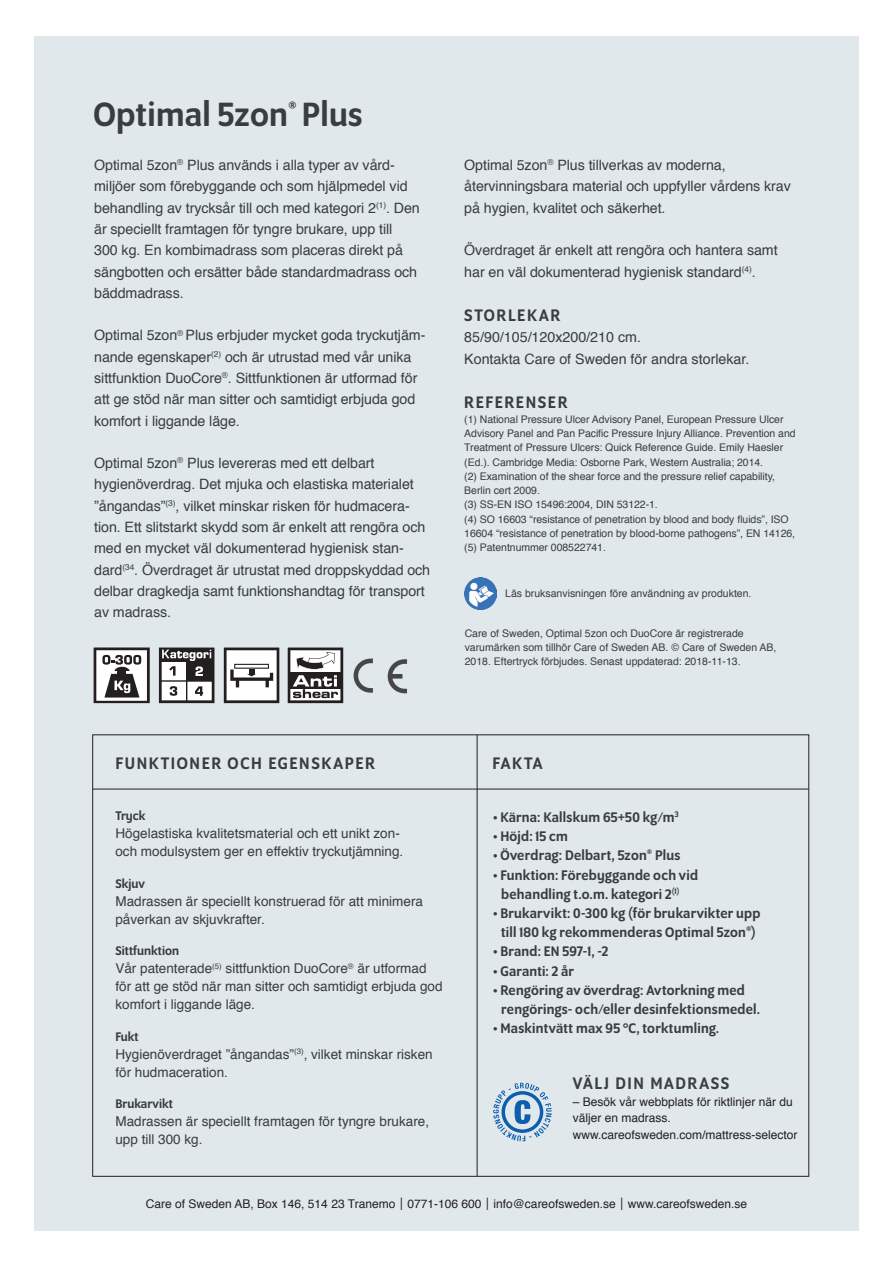
<style>
.page{position:relative;width:893px;height:1263px;background:#fff}
.page>*{position:absolute;margin:0;border:0;box-sizing:border-box;transform-origin:0 0}
.t1{font:500 36.3px "Program OT";letter-spacing:.01em;color:#3a3c3f}
.t2{font:500 18px "Program OT";letter-spacing:.09em;color:#3a3c3f}
.t3{font:500 18px "Program OT";letter-spacing:.09em;color:#3a3f46}
.t4{font:500 15px/19.2px "Program OT";letter-spacing:.02em;color:#3a3c3f}
.t5{font:14.25px/21.3px "Helvetica";letter-spacing:-.005em;color:#3a3c3f}
.t6{font:13.5px/18px "Helvetica";color:#3a3c3f}
.t7{font:500 13.5px "Program OT";color:#3a3c3f}
.t8{font:500 13.2px "Program OT";color:#3a3c3f}
.t9{font:12px/16.5px "Helvetica";color:#231f20}
.t10{font:10.5px/14.2px "Helvetica";letter-spacing:-.005em;color:#3a3c3f}
</style>
<div class="page">
<div style="left:34px;top:36px;width:825px;height:1195px;background:#e0e8ec"></div>
<hr style="left:92px;top:789px;width:717px;height:1px;background:#231f20">
<hr style="left:477px;top:735px;width:1px;height:441px;background:#231f20">
<img style="left:464px;top:577px;width:32px;height:32px">
<svg style="left:354px;top:659px;width:19px;height:34px"></svg>
<svg style="left:388px;top:659px;width:19px;height:34px"></svg>
<svg style="left:224px;top:647px;width:55px;height:56px;background:#bebdbd"></svg>
<svg style="left:159px;top:647px;width:56px;height:56px;background:#8e8c8d"></svg>
<svg style="left:288px;top:647px;width:55px;height:56px;background:#908e8f"></svg>
<svg style="left:94px;top:647px;width:56px;height:56px;background:#9c9b9b"></svg>
<svg style="left:493px;top:1083px;width:59px;height:58px"></svg>
<p class="t1" style="left:94px;top:94px;width:271px">Optimal 5zon Plus</p>
<p class="t8" style="left:288px;top:98px;width:10px">®</p>
<p class="t5" style="left:94px;top:155px;width:327px">Optimal 5zon<sup>®</sup> Plus används i alla typer av vård&shy;miljöer som förebyggande och som hjälpmedel vid behandling av trycksår till och med kategori 2<sup>(1)</sup>. Den är speciellt framtagen för tyngre brukare, upp till<br>300 kg. En kombimadrass som placeras direkt på sängbotten och ersätter både standardmadrass och bäddmadrass.</p>
<p class="t5" style="left:94px;top:325px;width:333px">Optimal 5zon<sup>®</sup> Plus erbjuder mycket goda tryckutjäm&shy;nande egenskaper<sup>(2)</sup> och är utrustad med vår unika</p>
<p class="t5" style="left:94px;top:368px;width:325px">sittfunktion DuoCore<sup>®</sup>. Sittfunktionen är utformad för att ge stöd när man sitter och samtidigt erbjuda god komfort i liggande läge.</p>
<p class="t5" style="left:94px;top:453px;width:282px">Optimal 5zon<sup>®</sup> Plus levereras med ett delbart</p>
<p class="t5" style="left:94px;top:474px;width:338px">hygienöverdrag. Det mjuka och elastiska materialet ”ångandas”<sup>(3)</sup>, vilket minskar risken för hudmacera&shy;tion. Ett slitstarkt skydd som är enkelt att rengöra och med en mycket väl dokumenterad hygienisk stan&shy;dard<sup>(34</sup>. Överdraget är utrustat med droppskyddad och delbar dragkedja samt funktionshandtag för transport av madrass.</p>
<p class="t5" style="left:464px;top:155px;width:263px">Optimal 5zon<sup>®</sup> Plus tillverkas av moderna,</p>
<p class="t5" style="left:464px;top:176px;width:328px">återvinningsbara material och uppfyller vårdens krav på hygien, kvalitet och säkerhet.</p>
<p class="t5" style="left:464px;top:240px;width:315px">Överdraget är enkelt att rengöra och hantera samt har en väl dokumenterad hygienisk standard<sup>(4)</sup>.</p>
<p class="t2" style="left:464px;top:305px;width:97px">STORLEKAR</p>
<p class="t5" style="left:464px;top:327px;width:178px">85/90/105/120x200/210 cm.</p>
<p class="t5" style="left:464px;top:348px;width:287px">Kontakta Care of Sweden för andra storlekar.</p>
<p class="t2" style="left:464px;top:392px;width:105px">REFERENSER</p>
<p class="t10" style="left:464px;top:412px;width:333px">(1) National Pressure Ulcer Advisory Panel, European Pressure Ulcer Advisory Panel and Pan Pacific Pressure Injury Alliance. Prevention and Treatment of Pressure Ulcers: Quick Reference Guide. Emily Haesler (Ed.). Cambridge Media: Osborne Park, Western Australia; 2014.</p>
<p class="t10" style="left:464px;top:469px;width:312px">(2) Examination of the shear force and the pressure relief capability,<br>Berlin cert 2009.</p>
<p class="t10" style="left:464px;top:498px;width:195px">(3) SS-EN ISO 15496:2004, DIN 53122-1.</p>
<p class="t10" style="left:464px;top:512px;width:332px">(4) SO 16603 “resistance of penetration by blood and body fluids”, ISO<br>16604 “resistance of penetration by blood-borne pathogens”, EN 14126,</p>
<p class="t10" style="left:464px;top:541px;width:143px">(5) Patentnummer 008522741.</p>
<p class="t10" style="left:505px;top:587px;width:248px">Läs bruksanvisningen före användning av produkten.</p>
<p class="t10" style="left:465px;top:626px;width:280px">Care of Sweden, Optimal 5zon och DuoCore är registrerade</p>
<p class="t10" style="left:465px;top:641px;width:313px">varumärken som tillhör Care of Sweden AB. © Care of Sweden AB,<br>2018. Eftertryck förbjudes. Senast uppdaterad: 2018-11-13.</p>
<p class="t2" style="left:115px;top:753px;width:261px">FUNKTIONER OCH EGENSKAPER</p>
<p class="t2" style="left:493px;top:753px;width:51px">FAKTA</p>
<p class="t7" style="left:115px;top:808px;width:32px">Tryck</p>
<p class="t6" style="left:115px;top:825px;width:286px">Högelastiska kvalitetsmaterial och ett unikt zon-</p>
<p class="t6" style="left:115px;top:843px;width:289px">och modulsystem ger en effektiv tryckutjämning.</p>
<p class="t7" style="left:115px;top:876px;width:31px">Skjuv</p>
<p class="t6" style="left:115px;top:892px;width:309px">Madrassen är speciellt konstruerad för att minimera påverkan av skjuvkrafter.</p>
<p class="t7" style="left:115px;top:943px;width:65px">Sittfunktion</p>
<p class="t6" style="left:115px;top:960px;width:329px">Vår patenterade<sup>(5)</sup> sittfunktion DuoCore<sup>®</sup> är utformad för att ge stöd när man sitter och samtidigt erbjuda god komfort i liggande läge.</p>
<p class="t7" style="left:115px;top:1029px;width:25px">Fukt</p>
<p class="t6" style="left:115px;top:1045px;width:319px">Hygienöverdraget ”ångandas”<sup>(3)</sup>, vilket minskar risken</p>
<p class="t6" style="left:115px;top:1063px;width:114px">för hudmaceration.</p>
<p class="t7" style="left:115px;top:1096px;width:59px">Brukarvikt</p>
<p class="t6" style="left:115px;top:1113px;width:315px">Madrassen är speciellt framtagen för tyngre brukare,</p>
<p class="t6" style="left:115px;top:1131px;width:89px">upp till 300 kg.</p>
<p class="t4" style="left:493px;top:807px;width:187px">• Kärna: Kallskum 65+50 kg/m<sup>3</sup></p>
<p class="t4" style="left:493px;top:826px;width:76px">• Höjd: 15 cm</p>
<p class="t4" style="left:493px;top:846px;width:189px">• Överdrag: Delbart, 5zon<sup>®</sup> Plus</p>
<p class="t4" style="left:493px;top:865px;width:206px">• Funktion: Förebyggande och vid</p>
<p class="t4" style="left:501px;top:884px;width:180px">behandling t.o.m. kategori 2<sup>(1)</sup></p>
<p class="t4" style="left:493px;top:903px;width:269px">• Brukarvikt: 0-300 kg (för brukarvikter upp</p>
<p class="t4" style="left:501px;top:922px;width:256px">till 180 kg rekommenderas Optimal 5zon<sup>®</sup>)</p>
<p class="t4" style="left:493px;top:942px;width:117px">• Brand: EN 597-1, -2</p>
<p class="t4" style="left:493px;top:961px;width:82px">• Garanti: 2 år</p>
<p class="t4" style="left:501px;top:980px;width:260px;text-indent:-8px">• Rengöring av överdrag: Avtorkning med rengörings- och/eller desinfektionsmedel.</p>
<p class="t4" style="left:493px;top:1018px;width:228px">• Maskintvätt max 95 °C, torktumling.</p>
<p class="t3" style="left:573px;top:1073px;width:158px">VÄLJ DIN MADRASS</p>
<p class="t9" style="left:573px;top:1093px;width:222px">– Besök vår webbplats för riktlinjer när du väljer en madrass.</p>
<p class="t9" style="left:573px;top:1126px;width:226px">www.careofsweden.com/mattress-selector</p>
<p class="t9" style="left:146px;top:1196px;width:603px">Care of Sweden AB, Box 146, 514 23 Tranemo│0771-106 600│info@careofsweden.se│www.careofsweden.se</p>
</div>
